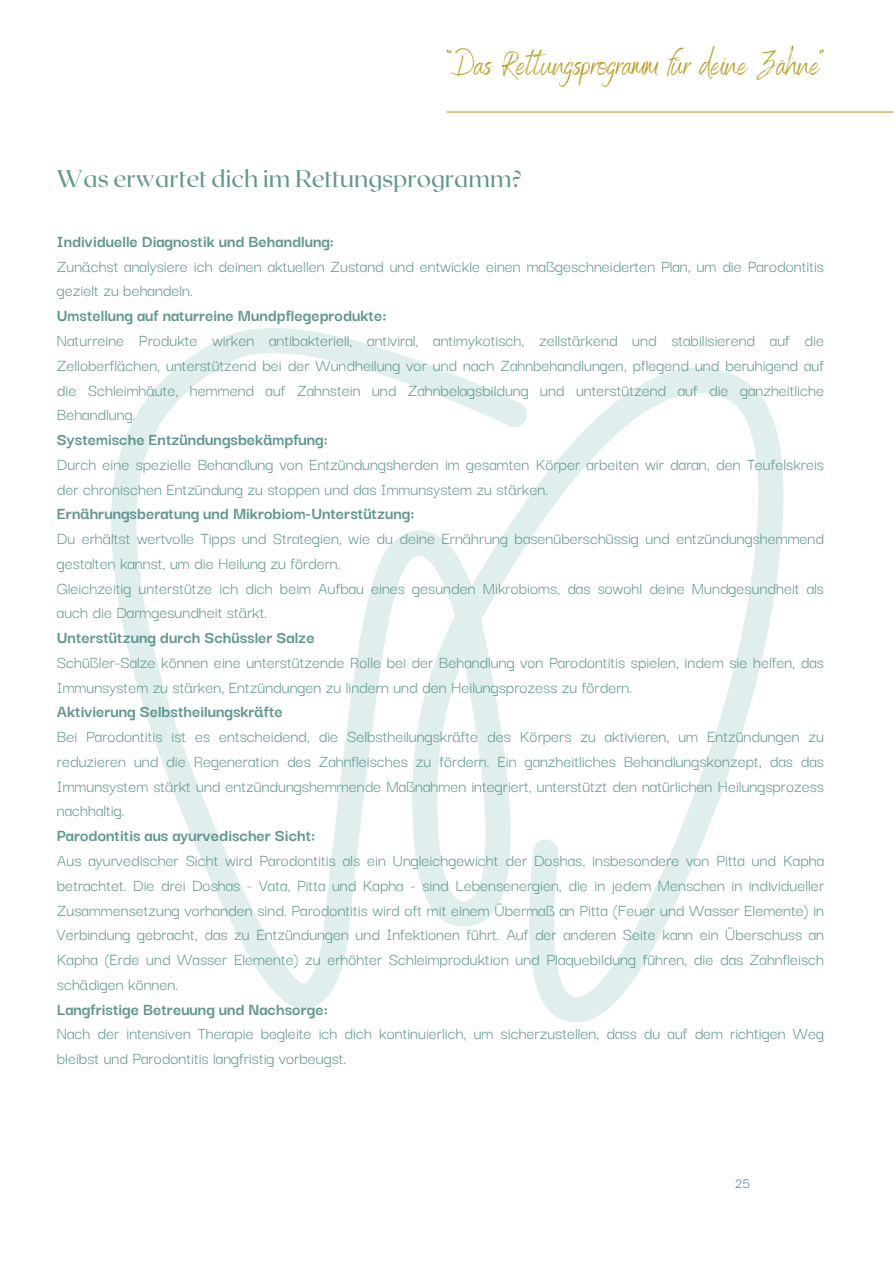
<style>
.page{position:relative;width:894px;height:1264px;background:#fff}
.page>*{position:absolute;margin:0;border:0;box-sizing:border-box;transform-origin:0 0}
.t1{font:33px "Benedict";color:#bc9c22}
.t2{font:24px "Roxborough CF";color:#5f968e}
.t3{font:18px/24.8px "Darker Grotesque";color:#5f968e}
.t4{font:700 18px "Darker Grotesque";color:#5f968e}
.t5{font:15px "Darker Grotesque";color:#4b5cab}
</style>
<div class="page">
<hr style="left:447px;top:111px;width:445px;height:2px;background:#bc9c22">
<svg style="left:111px;top:328px;width:673px;height:695px"></svg>
<p class="t1" style="left:446px;top:43px;width:378px">“Das Rettungsprogramm für deine Zähne”</p>
<p class="t2" style="left:57px;top:163px;width:466px">Was erwartet dich im Rettungsprogramm?</p>
<h2 class="t4" style="left:57px;top:228px;width:278px">Individuelle Diagnostik und Behandlung:</h2>
<p class="t3" style="left:57px;top:252px;width:768px">Zunächst analysiere ich deinen aktuellen Zustand und entwickle einen maßgeschneiderten Plan, um die Parodontitis gezielt zu behandeln.</p>
<p class="t4" style="left:57px;top:302px;width:331px">Umstellung auf naturreine Mundpflegeprodukte:</p>
<p class="t3" style="left:57px;top:327px;width:768px;text-align:justify">Naturreine Produkte wirken antibakteriell, antiviral, antimykotisch, zellstärkend und stabilisierend auf die Zelloberflächen, unterstützend bei der Wundheilung vor und nach Zahnbehandlungen, pflegend und beruhigend auf die Schleimhäute, hemmend auf Zahnstein und Zahnbelagsbildung und unterstützend auf die ganzheitliche Behandlung.</p>
<p class="t4" style="left:57px;top:426px;width:272px">Systemische Entzündungsbekämpfung:</p>
<p class="t3" style="left:57px;top:450px;width:768px">Durch eine spezielle Behandlung von Entzündungsherden im gesamten Körper arbeiten wir daran, den Teufelskreis der chronischen Entzündung zu stoppen und das Immunsystem zu stärken.</p>
<p class="t4" style="left:57px;top:500px;width:359px">Ernährungsberatung und Mikrobiom-Unterstützung:</p>
<p class="t3" style="left:57px;top:525px;width:768px">Du erhältst wertvolle Tipps und Strategien, wie du deine Ernährung basenüberschüssig und entzündungshemmend gestalten kannst, um die Heilung zu fördern.</p>
<p class="t3" style="left:57px;top:574px;width:768px">Gleichzeitig unterstütze ich dich beim Aufbau eines gesunden Mikrobioms, das sowohl deine Mundgesundheit als auch die Darmgesundheit stärkt.</p>
<p class="t4" style="left:57px;top:624px;width:259px">Unterstützung durch Schüssler Salze</p>
<p class="t3" style="left:57px;top:648px;width:768px">Schüßler-Salze können eine unterstützende Rolle bei der Behandlung von Parodontitis spielen, indem sie helfen, das<br>Immunsystem zu stärken, Entzündungen zu lindern und den Heilungsprozess zu fördern.</p>
<p class="t4" style="left:57px;top:698px;width:227px">Aktivierung Selbstheilungskräfte</p>
<p class="t3" style="left:57px;top:723px;width:768px;text-align:justify">Bei Parodontitis ist es entscheidend, die Selbstheilungskräfte des Körpers zu aktivieren, um Entzündungen zu reduzieren und die Regeneration des Zahnfleisches zu fördern. Ein ganzheitliches Behandlungskonzept, das das Immunsystem stärkt und entzündungshemmende Maßnahmen integriert, unterstützt den natürlichen Heilungsprozess nachhaltig.</p>
<p class="t4" style="left:57px;top:822px;width:260px">Parodontitis aus ayurvedischer Sicht:</p>
<p class="t3" style="left:57px;top:846px;width:768px;text-align:justify">Aus ayurvedischer Sicht wird Parodontitis als ein Ungleichgewicht der Doshas, insbesondere von Pitta und Kapha betrachtet. Die drei Doshas - Vata, Pitta und Kapha - sind Lebensenergien, die in jedem Menschen in individueller Zusammensetzung vorhanden sind. Parodontitis wird oft mit einem Übermaß an Pitta (Feuer und Wasser Elemente) in Verbindung gebracht, das zu Entzündungen und Infektionen führt. Auf der anderen Seite kann ein Überschuss an Kapha (Erde und Wasser Elemente) zu erhöhter Schleimproduktion und Plaquebildung führen, die das Zahnfleisch schädigen können.</p>
<p class="t4" style="left:57px;top:995px;width:272px">Langfristige Betreuung und Nachsorge:</p>
<p class="t3" style="left:57px;top:1020px;width:768px">Nach der intensiven Therapie begleite ich dich kontinuierlich, um sicherzustellen, dass du auf dem richtigen Weg bleibst und Parodontitis langfristig vorbeugst.</p>
<h1 class="t5" style="left:735px;top:1172px;width:16px">25</h1>
</div>
